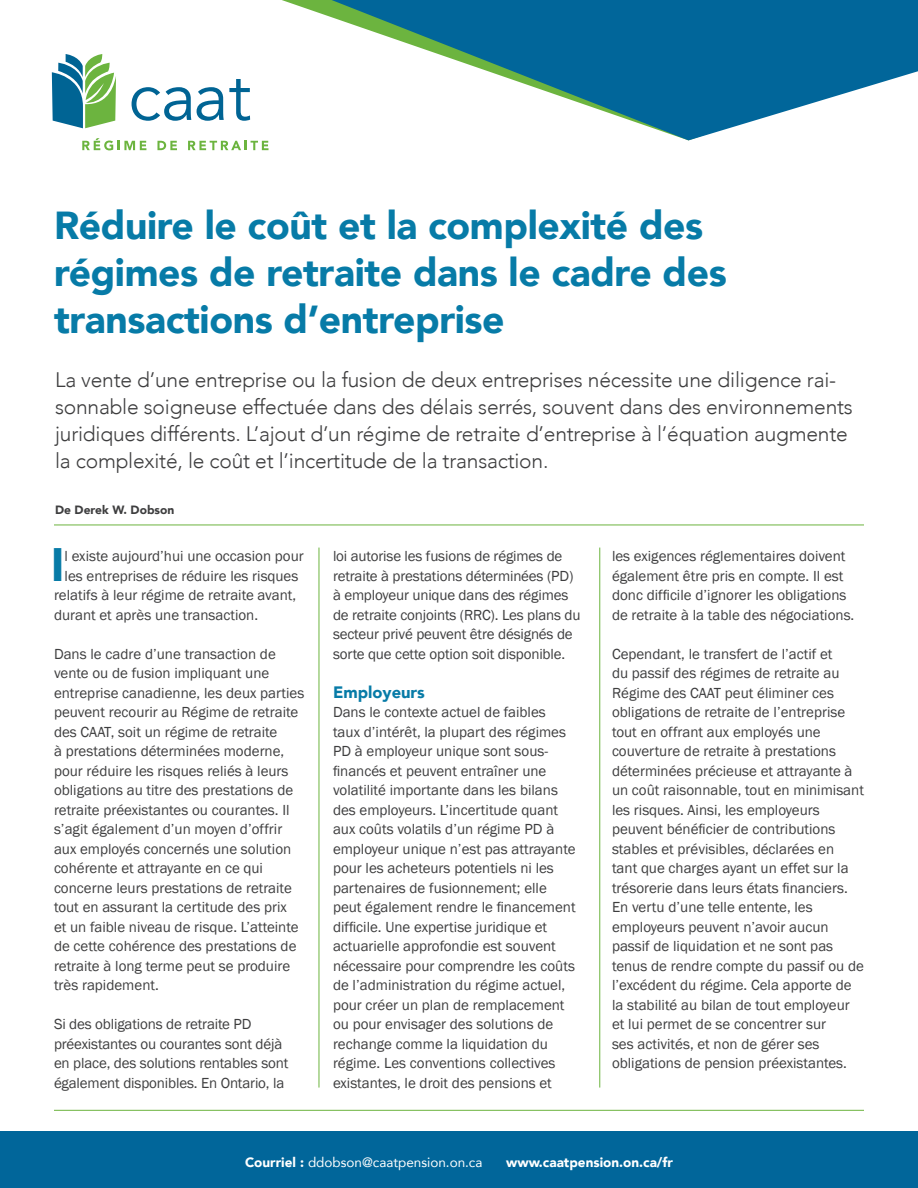
<style>
.page{position:relative;width:918px;height:1188px;background:#fff}
.page>*{position:absolute;margin:0;border:0;box-sizing:border-box;transform-origin:0 0}
.t1{font:900 46.8px "Avenir";color:#077ba7}
.t2{font:900 39px/46.8px "Avenir";letter-spacing:-.01em;color:#077ba7}
.t3{font:300 21px/27px "Avenir";letter-spacing:-.01em;color:#3e3e3f}
.t4{font:900 16.5px "Avenir";color:#077ba7}
.t5{font:15px/19.5px "Franklin Gothic";color:#3e3e3f}
.t6{font:13.5px "Avenir";color:#fff}
.t7{font:900 13.5px "Avenir";color:#fff}
.t8{font:900 12px "Avenir";color:#3e3e3f}
.s1{font-weight:900}
</style>
<div class="page">
<svg style="left:52px;top:54px;width:64px;height:74px"></svg>
<svg style="left:132px;top:87px;width:59px;height:34px"></svg>
<svg style="left:197px;top:79px;width:53px;height:42px"></svg>
<svg style="left:82px;top:138px;width:64px;height:12px"></svg>
<svg style="left:157px;top:141px;width:20px;height:9px"></svg>
<svg style="left:188px;top:141px;width:80px;height:9px"></svg>
<svg style="left:282px;top:0;width:50px;height:18px"></svg>
<hr style="left:54px;top:525px;width:810px;height:1px;background:#6cb43f">
<hr style="left:54px;top:1110px;width:810px;height:1px;background:#6cb43f">
<hr style="left:319px;top:548px;width:1px;height:540px;background:#6cb43f">
<hr style="left:599px;top:548px;width:1px;height:540px;background:#6cb43f">
<div style="left:0;top:1132px;width:918px;height:56px;background:#01669a"></div>
<svg style="left:332px;top:0;width:586px;height:140px;fill:#01669a"></svg>
<p class="t2" style="left:54px;top:201px;width:674px">Réduire le coût et la complexité des régimes de retraite dans le cadre des transactions d’entreprise</p>
<p class="t3" style="left:55px;top:366px;width:799px">La vente d’une entreprise ou la fusion de deux entreprises nécessite une diligence rai&shy;sonnable soigneuse effectuée dans des délais serrés, souvent dans des environnements juridiques différents. L’ajout d’un régime de retraite d’entreprise à l’équation augmente la complexité, le coût et l’incertitude de la transaction.</p>
<p class="t8" style="left:55px;top:499px;width:121px">De Derek W. Dobson</p>
<p class="t1" style="left:51px;top:524px;width:15px">I</p>
<p class="t5" style="left:65px;top:547px;width:241px">l existe aujourd’hui une occasion pour</p>
<p class="t5" style="left:65px;top:566px;width:235px">les entreprises de réduire les risques</p>
<p class="t5" style="left:54px;top:586px;width:244px">relatifs à leur régime de retraite avant,</p>
<p class="t5" style="left:54px;top:605px;width:206px">durant et après une transaction.</p>
<p class="t5" style="left:54px;top:644px;width:252px">Dans le cadre d’une transaction de vente ou de fusion impliquant une entreprise canadienne, les deux parties peuvent recourir au Régime de retraite des CAAT, soit un régime de retraite<br>à prestations déterminées moderne, pour réduire les risques reliés à leurs obligations au titre des prestations de retraite préexistantes ou courantes. Il s’agit également d’un moyen d’offrir aux employés concernés une solution cohérente et attrayante en ce qui concerne leurs prestations de retraite tout en assurant la certitude des prix<br>et un faible niveau de risque. L’atteinte de cette cohérence des prestations de retraite à long terme peut se produire très rapidement.</p>
<p class="t5" style="left:54px;top:1015px;width:236px">Si des obligations de retraite PD préexistantes ou courantes sont déjà en place, des solutions rentables sont également disponibles. En Ontario, la</p>
<p class="t5" style="left:333px;top:547px;width:249px">loi autorise les fusions de régimes de retraite à prestations déterminées (PD) à employeur unique dans des régimes de retraite conjoints (RRC). Les plans du secteur privé peuvent être désignés de sorte que cette option soit disponible.</p>
<p class="t4" style="left:333px;top:678px;width:93px">Employeurs</p>
<p class="t5" style="left:333px;top:703px;width:244px">Dans le contexte actuel de faibles taux d’intérêt, la plupart des régimes PD à employeur unique sont sous&shy;financés et peuvent entraîner une volatilité importante dans les bilans des employeurs. L’incertitude quant aux coûts volatils d’un régime PD à employeur unique n’est pas attrayante pour les acheteurs potentiels ni les partenaires de fusionnement; elle peut également rendre le financement difficile. Une expertise juridique et actuarielle approfondie est souvent nécessaire pour comprendre les coûts de l’administration du régime actuel, pour créer un plan de remplacement ou pour envisager des solutions de rechange comme la liquidation du régime. Les conventions collectives existantes, le droit des pensions et</p>
<p class="t5" style="left:612px;top:547px;width:244px">les exigences réglementaires doivent également être pris en compte. Il est donc difficile d’ignorer les obligations de retraite à la table des négociations.</p>
<p class="t5" style="left:612px;top:644px;width:253px">Cependant, le transfert de l’actif et<br>du passif des régimes de retraite au Régime des CAAT peut éliminer ces obligations de retraite de l’entreprise tout en offrant aux employés une couverture de retraite à prestations déterminées précieuse et attrayante à un coût raisonnable, tout en minimisant les risques. Ainsi, les employeurs peuvent bénéficier de contributions stables et prévisibles, déclarées en<br>tant que charges ayant un effet sur la trésorerie dans leurs états financiers.<br>En vertu d’une telle entente, les employeurs peuvent n’avoir aucun passif de liquidation et ne sont pas tenus de rendre compte du passif ou de l’excédent du régime. Cela apporte de la stabilité au bilan de tout employeur et lui permet de se concentrer sur<br>ses activités, et non de gérer ses obligations de pension préexistantes.</p>
<p class="t6" style="left:245px;top:1151px;width:239px"><span class="s1">Courriel :</span> ddobson@caatpension.on.ca</p>
<p class="t7" style="left:506px;top:1150px;width:168px">www.caatpension.on.ca/fr</p>
</div>
